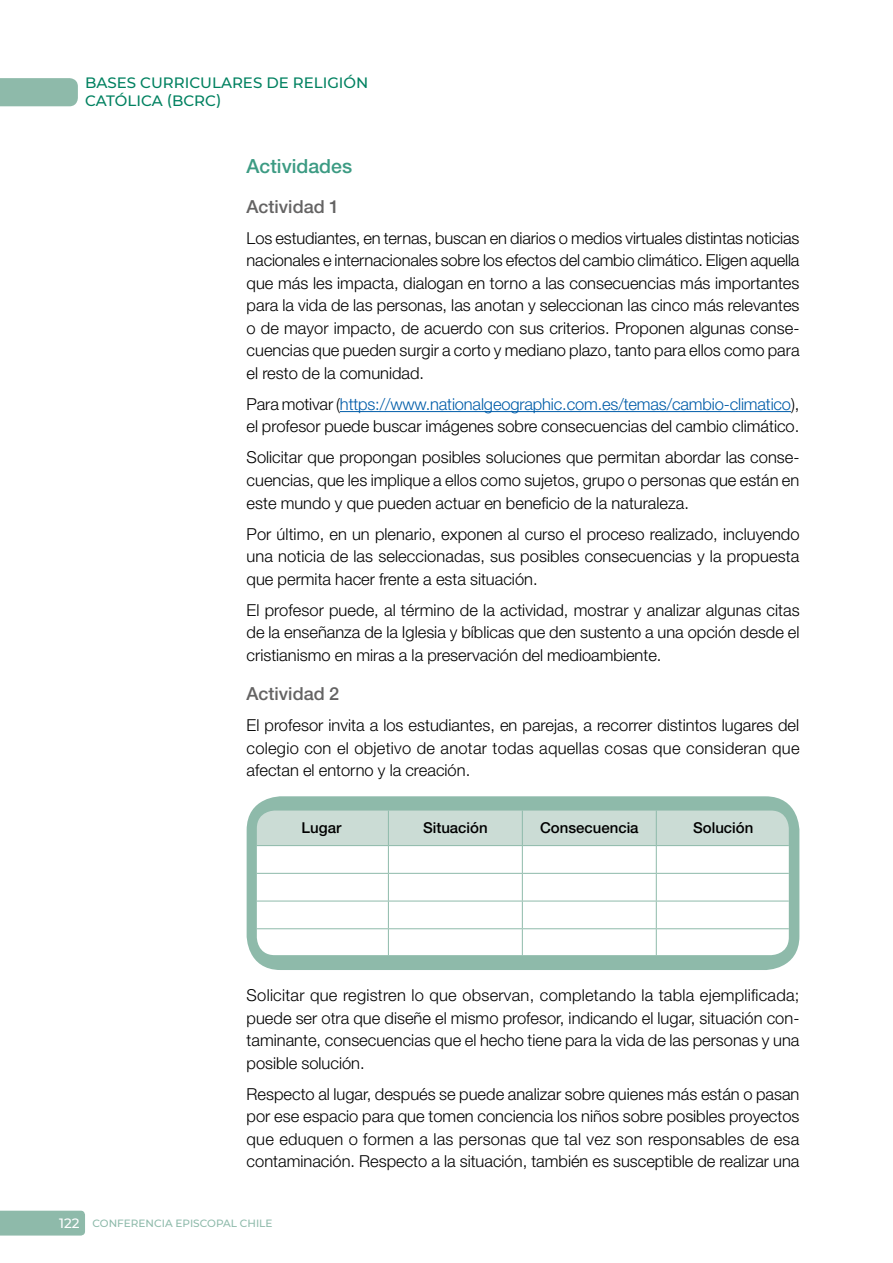
<style>
.page{position:relative;width:893px;height:1263px;background:#fff}
.page>*{position:absolute;margin:0;border:0;box-sizing:border-box;transform-origin:0 0}
.t1{font:500 19.5px "Helvetica Neue LT Std";color:#3c9b83}
.t2{font:500 18px "Helvetica Neue LT Std";color:#646363}
.t3{font:300 16.5px/22.5px "Helvetica Neue LT Std";color:#000;text-align:justify}
.t4{font:500 15px/18px "Montserrat";color:#008160}
.t5{font:500 15px "Helvetica Neue LT Std";color:#000}
.t6{font:500 10.5px "Montserrat";color:#8ebaaa}
.s1{color:#005da9}
.s2{font-size:13.5px;color:#fff}
</style>
<div class="page">
<div style="left:0;top:1211px;width:85px;height:24px;background:#8ebaaa"></div>
<div style="left:0;top:78px;width:78px;height:28px;background:#8ebaaa"></div>
<hr style="left:340px;top:411px;width:451px;height:1px;background:#005da9">
<div style="left:247px;top:796px;width:552px;height:174px;background:#8ebaaa;border-radius:34px"></div>
<svg style="left:257px;top:810px;width:532px;height:145px;background:#ebf2ef"></svg>
<p class="t4" style="left:85px;top:73px;width:285px">BASES CURRICULARES DE RELIGIÓN<br>CATÓLICA (BCRC)</p>
<p class="t1" style="left:247px;top:155px;width:107px">Actividades</p>
<p class="t2" style="left:247px;top:196px;width:94px">Actividad 1</p>
<p class="t3" style="left:247px;top:226px;width:554px">Los estudiantes, en ternas, buscan en diarios o medios virtuales distintas noticias nacionales e internacionales sobre los efectos del cambio climático. Eligen aquella que más les impacta, dialogan en torno a las consecuencias más importantes para la vida de las personas, las anotan y seleccionan las cinco más relevantes o de mayor impacto, de acuerdo con sus criterios. Proponen algunas conse&shy;cuencias que pueden surgir a corto y mediano plazo, tanto para ellos como para el resto de la comunidad.</p>
<p class="t3" style="left:247px;top:392px;width:554px">Para motivar (<span class="s1">https://www.nationalgeographic.com.es/temas/cambio-climatico</span>), el profesor puede buscar imágenes sobre consecuencias del cambio climático.</p>
<p class="t3" style="left:247px;top:446px;width:554px">Solicitar que propongan posibles soluciones que permitan abordar las conse&shy;cuencias, que les implique a ellos como sujetos, grupo o personas que están en este mundo y que pueden actuar en beneficio de la naturaleza.</p>
<p class="t3" style="left:247px;top:522px;width:554px">Por último, en un plenario, exponen al curso el proceso realizado, incluyendo una noticia de las seleccionadas, sus posibles consecuencias y la propuesta que permita hacer frente a esta situación.</p>
<p class="t3" style="left:247px;top:598px;width:555px">El profesor puede, al término de la actividad, mostrar y analizar algunas citas de la enseñanza de la Iglesia y bíblicas que den sustento a una opción desde el cristianismo en miras a la preservación del medioambiente.</p>
<p class="t2" style="left:247px;top:683px;width:94px">Actividad 2</p>
<p class="t3" style="left:247px;top:713px;width:554px">El profesor invita a los estudiantes, en parejas, a recorrer distintos lugares del colegio con el objetivo de anotar todas aquellas cosas que consideran que afectan el entorno y la creación.</p>
<p class="t5" style="left:302px;top:818px;width:41px">Lugar</p>
<p class="t5" style="left:423px;top:818px;width:66px">Situación</p>
<p class="t5" style="left:540px;top:818px;width:100px">Consecuencia</p>
<p class="t5" style="left:693px;top:818px;width:62px">Solución</p>
<p class="t3" style="left:247px;top:983px;width:554px">Solicitar que registren lo que observan, completando la tabla ejemplificada; puede ser otra que diseñe el mismo profesor, indicando el lugar, situación con&shy;taminante, consecuencias que el hecho tiene para la vida de las personas y una posible solución.</p>
<p class="t3" style="left:247px;top:1082px;width:554px">Respecto al lugar, después se puede analizar sobre quienes más están o pasan por ese espacio para que tomen conciencia los niños sobre posibles proyectos que eduquen o formen a las personas que tal vez son responsables de esa contaminación. Respecto a la situación, también es susceptible de realizar una</p>
<p class="t6" style="left:59px;top:1216px;width:215px"><span class="s2">122</span> CONFERENCIA EPISCOPAL CHILE</p>
</div>
